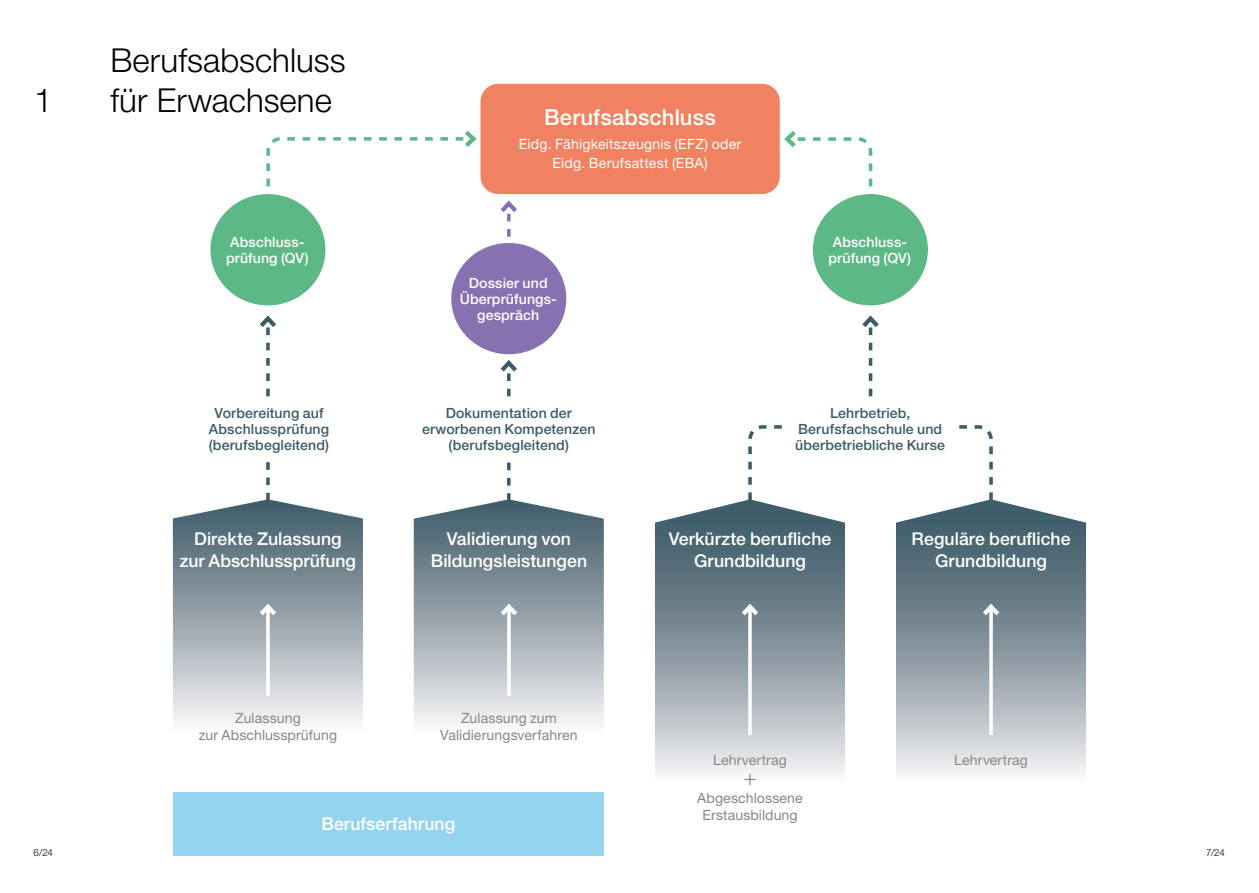
<style>
.page{position:relative;width:1259px;height:893px;background:#fff}
.page>*{position:absolute;margin:0;border:0;box-sizing:border-box;transform-origin:0 0}
.t1{font:300 33px/40.3px "Helvetica Neue LT Std";color:#000}
.t2{font:500 22.05px "Helvetica Neue LT Std";letter-spacing:.005em;color:#fff}
.t3{font:300 22.05px "Helvetica Neue LT Std";color:#878787}
.t4{font:500 17.7px/21.6px "Helvetica Neue LT Std";color:#fff;text-align:center}
.t5{font:500 14.1px/15.9px "Helvetica Neue LT Std";letter-spacing:.01em;color:#3c5c68;text-align:center}
.t6{font:14.1px/16.8px "Helvetica Neue LT Std";letter-spacing:.005em;color:#878787;text-align:center}
.t7{font:500 14.1px/15.9px "Helvetica Neue LT Std";letter-spacing:.01em;color:#fff}
.t8{font:14.1px/19px "Helvetica Neue LT Std";letter-spacing:.015em;color:#fff;text-align:center}
.t9{font:300 9.75px "Helvetica Neue LT Std";color:#000}
</style>
<div class="page">
<svg style="left:655px;top:500px;width:190px;height:274px;background:#8f9da5"></svg>
<svg style="left:414px;top:499px;width:190px;height:226px;background:#9da9b0"></svg>
<svg style="left:173px;top:499px;width:190px;height:224px;background:#9da9b0"></svg>
<svg style="left:896px;top:500px;width:190px;height:274px;background:#8f9da5"></svg>
<svg style="left:266px;top:620px;width:4px;height:76px"></svg>
<svg style="left:255px;top:600px;width:26px;height:20px"></svg>
<svg style="left:507px;top:620px;width:4px;height:76px"></svg>
<svg style="left:496px;top:600px;width:25px;height:20px"></svg>
<svg style="left:748px;top:620px;width:4px;height:115px"></svg>
<svg style="left:737px;top:600px;width:25px;height:20px"></svg>
<svg style="left:989px;top:620px;width:4px;height:115px"></svg>
<svg style="left:978px;top:600px;width:25px;height:20px"></svg>
<svg style="left:784px;top:131px;width:89px;height:166px"></svg>
<svg style="left:266px;top:130px;width:214px;height:167px"></svg>
<svg style="left:862px;top:315px;width:17px;height:81px"></svg>
<svg style="left:500px;top:360px;width:17px;height:36px"></svg>
<svg style="left:500px;top:200px;width:17px;height:37px"></svg>
<svg style="left:259px;top:315px;width:17px;height:81px"></svg>
<svg style="left:266px;top:462px;width:4px;height:38px"></svg>
<svg style="left:507px;top:463px;width:3px;height:38px"></svg>
<svg style="left:955px;top:425px;width:39px;height:79px"></svg>
<svg style="left:746px;top:425px;width:42px;height:79px"></svg>
<div style="left:813px;top:194px;width:115px;height:111px;background:#5cb885;border-radius:50%"></div>
<div style="left:210px;top:194px;width:115px;height:111px;background:#5cb885;border-radius:50%"></div>
<div style="left:451px;top:243px;width:115px;height:111px;background:#8871b1;border-radius:50%"></div>
<div style="left:480px;top:84px;width:300px;height:110px;background:#f08262;border-radius:18px"></div>
<div style="left:173px;top:792px;width:431px;height:63px;background:#94d4ee"></div>
<h1 class="t1" style="left:34px;top:80px;width:20px">1</h1>
<h1 class="t1" style="left:111px;top:39px;width:237px">Berufsabschluss für Erwachsene</h1>
<h2 class="t2" style="left:544px;top:104px;width:173px">Berufsabschluss</h2>
<p class="t8" style="left:519px;top:135px;width:224px">Eidg. Fähigkeitszeugnis (EFZ) oder<br>Eidg. Berufsattest (EBA)</p>
<p class="t7" style="left:226px;top:234px;width:84px">Abschluss&shy;prüfung (QV)</p>
<p class="t7" style="left:828px;top:234px;width:84px">Abschluss&shy;prüfung (QV)</p>
<p class="t7" style="left:460px;top:275px;width:97px;text-align:center">Dossier und<br>Überprüfungs&shy;gespräch</p>
<p class="t5" style="left:209px;top:405px;width:122px">Vorbereitung auf<br>Abschlussprüfung (berufsbegleitend)</p>
<p class="t5" style="left:422px;top:405px;width:175px">Dokumentation der erworbenen Kompetenzen (berufsbegleitend)</p>
<p class="t5" style="left:795px;top:405px;width:151px">Lehrbetrieb,<br>Berufsfachschule und überbetriebliche Kurse</p>
<p class="t4" style="left:180px;top:528px;width:178px">Direkte Zulassung zur Abschlussprüfung</p>
<p class="t4" style="left:431px;top:528px;width:158px">Validierung von<br>Bildungsleistungen</p>
<p class="t4" style="left:668px;top:528px;width:164px">Verkürzte berufliche<br>Grundbildung</p>
<p class="t4" style="left:911px;top:528px;width:160px">Reguläre berufliche<br>Grundbildung</p>
<p class="t6" style="left:199px;top:709px;width:140px">Zulassung<br>zur Abschlussprüfung</p>
<p class="t6" style="left:440px;top:709px;width:139px">Zulassung zum<br>Validierungsverfahren</p>
<p class="t4" style="left:321px;top:813px;width:135px">Berufserfahrung</p>
<p class="t6" style="left:713px;top:752px;width:75px">Lehrvertrag</p>
<h2 class="t3" style="left:743px;top:763px;width:15px">+</h2>
<p class="t6" style="left:697px;top:789px;width:107px">Abgeschlossene<br>Erstausbildung</p>
<p class="t6" style="left:954px;top:752px;width:75px">Lehrvertrag</p>
<p class="t9" style="left:33px;top:846px;width:21px">6/24</p>
<p class="t9" style="left:1206px;top:846px;width:20px">7/24</p>
</div>
